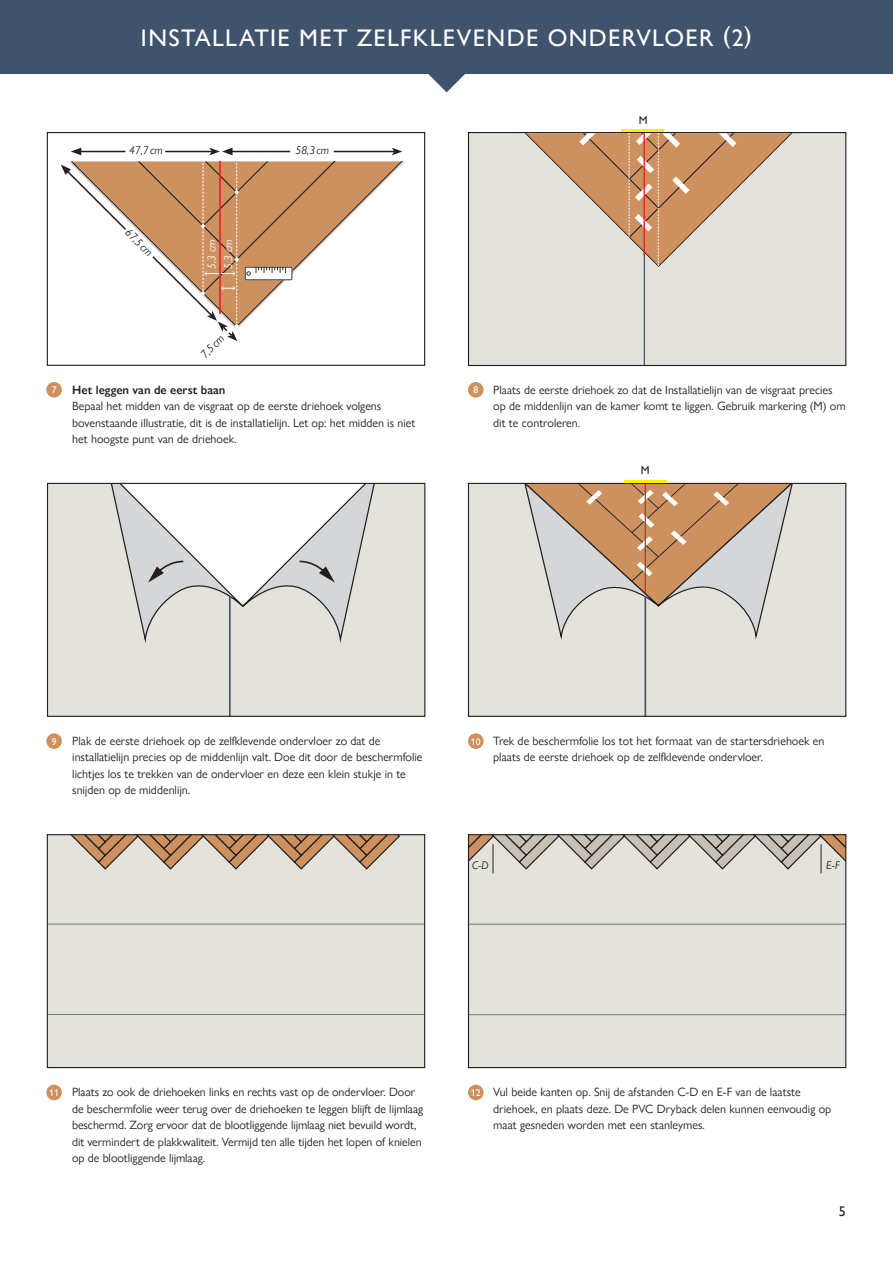
<style>
.page{position:relative;width:893px;height:1263px;background:#fff}
.page>*{position:absolute;margin:0;border:0;box-sizing:border-box;transform-origin:0 0}
.t1{font:500 24px "Gill Sans Nova";letter-spacing:.055em;color:#fff}
.t2{font:500 13.95px "Gill Sans Nova";color:#231f20}
.Body_8_13_illu{font:12px/16.5px "Gill Sans Nova";color:#231f20}
.In_illustratie_tex{font:italic 11.25px "Gill Sans Nova";color:#231f20}
.In_illustratie_tex-2{font:italic 11.25px "Gill Sans Nova";color:#fff}
.In_illustration_he{font:500 11.25px "Gill Sans Nova";color:#231f20}
.Bold_los_8_10{font:500 9.6px "Gill Sans Nova";color:#fff}
.s1{font-weight:600}
</style>
<div class="page">
<div style="left:0;top:0;width:893px;height:74px;background:#40536d"></div>
<svg style="left:428px;top:74px;width:37px;height:18px"></svg>
<div style="left:468px;top:133px;width:378px;height:232px;background:#e0e0d9"></div>
<hr style="left:644px;top:133px;width:1px;height:232px;background:#40536d">
<div style="left:468px;top:132px;width:378px;height:234px;border:1px solid #231f20"></div>
<div style="left:47px;top:132px;width:378px;height:234px;border:1px solid #231f20"></div>
<div style="left:49px;top:485px;width:374px;height:230px;background:#e3e3dc"></div>
<svg style="left:107px;top:485px;width:271px;height:166px"></svg>
<hr style="left:229px;top:596px;width:2px;height:120px;background:#40536d">
<div style="left:47px;top:483px;width:378px;height:234px;border:1px solid #231f20"></div>
<div style="left:470px;top:485px;width:374px;height:230px;background:#e3e3dc"></div>
<svg style="left:523px;top:485px;width:284px;height:151px;background:#d1bcaa"></svg>
<hr style="left:645px;top:596px;width:1px;height:120px;background:#40536d">
<div style="left:468px;top:483px;width:378px;height:234px;border:1px solid #231f20"></div>
<div style="left:468px;top:835px;width:378px;height:232px;background:#e0e0d9"></div>
<hr style="left:468px;top:924px;width:378px;height:1px;background:#76787b">
<hr style="left:468px;top:1014px;width:378px;height:1px;background:#76787b">
<div style="left:468px;top:834px;width:378px;height:234px;border:1px solid #231f20"></div>
<div style="left:48px;top:835px;width:376px;height:232px;background:#e0e0d9"></div>
<svg style="left:71px;top:836px;width:329px;height:34px"></svg>
<hr style="left:48px;top:924px;width:376px;height:1px;background:#76787b">
<hr style="left:48px;top:1014px;width:376px;height:1px;background:#76787b">
<div style="left:47px;top:834px;width:378px;height:234px;border:1px solid #231f20"></div>
<svg style="left:525px;top:133px;width:291px;height:135px"></svg>
<hr style="left:643px;top:133px;width:2px;height:122px;background:#ee1d23">
<hr style="left:622px;top:129px;width:42px;height:3px;background:#fff101">
<hr style="left:624px;top:480px;width:42px;height:3px;background:#fff101">
<div style="left:46px;top:733px;width:16px;height:16px;background:#cd905f;border-radius:50%"></div>
<div style="left:46px;top:1085px;width:16px;height:15px;background:#cd905f;border-radius:50%"></div>
<div style="left:468px;top:733px;width:16px;height:16px;background:#cd905f;border-radius:50%"></div>
<div style="left:468px;top:1085px;width:16px;height:15px;background:#cd905f;border-radius:50%"></div>
<div style="left:46px;top:382px;width:16px;height:16px;background:#cd905f;border-radius:50%"></div>
<div style="left:468px;top:382px;width:16px;height:16px;background:#cd905f;border-radius:50%"></div>
<hr style="left:79px;top:151px;width:46px;height:1px;background:#231f20">
<svg style="left:71px;top:148px;width:10px;height:7px"></svg>
<hr style="left:230px;top:151px;width:60px;height:1px;background:#231f20">
<hr style="left:165px;top:151px;width:47px;height:1px;background:#231f20">
<svg style="left:209px;top:148px;width:24px;height:7px"></svg>
<svg style="left:61px;top:162px;width:343px;height:179px"></svg>
<hr style="left:334px;top:151px;width:60px;height:1px;background:#231f20">
<svg style="left:392px;top:148px;width:10px;height:7px"></svg>
<svg style="left:468px;top:835px;width:378px;height:38px"></svg>
<h1 class="t1" style="left:141px;top:23px;width:613px">INSTALLATIE MET ZELFKLEVENDE ONDERVLOER (2)</h1>
<p class="In_illustratie_tex" style="left:129px;top:143px;width:35px">47,7cm</p>
<p class="In_illustratie_tex" style="left:132px;top:226px;width:35px;rotate:45deg">67,5cm</p>
<p class="In_illustratie_tex-2" style="left:205px;top:269px;width:31px;rotate:-90deg">5,3 cm</p>
<p class="In_illustratie_tex-2" style="left:222px;top:269px;width:31px;rotate:-90deg">5,3 cm</p>
<p class="In_illustratie_tex" style="left:198px;top:351px;width:29px;rotate:-45deg">7,5cm</p>
<p class="In_illustratie_tex" style="left:296px;top:143px;width:35px">58,3cm</p>
<p class="In_illustration_he" style="left:639px;top:113px;width:10px">M</p>
<p class="Body_8_13_illu" style="left:72px;top:381px;width:345px"><span class="s1">Het leggen van de eerst baan<br></span>Bepaal het midden van de visgraat op de eerste driehoek volgens bovenstaande illustratie, dit is de installatielijn. Let op: het midden is niet het hoogste punt van de driehoek.</p>
<p class="Body_8_13_illu" style="left:493px;top:381px;width:354px">Plaats de eerste driehoek zo dat de Installatielijn van de visgraat precies op de middenlijn van de kamer komt te liggen. Gebruik markering (M) om dit te controleren.</p>
<p class="Bold_los_8_10" style="left:52px;top:384px;width:6px">7</p>
<p class="Bold_los_8_10" style="left:473px;top:384px;width:6px">8</p>
<p class="In_illustration_he" style="left:641px;top:464px;width:10px">M</p>
<p class="Bold_los_8_10" style="left:52px;top:735px;width:6px">9</p>
<p class="Body_8_13_illu" style="left:72px;top:732px;width:352px">Plak de eerste driehoek op de zelfklevende ondervloer zo dat de installatielijn precies op de middenlijn valt. Doe dit door de beschermfolie lichtjes los te trekken van de ondervloer en deze een klein stukje in te snijden op de middenlijn.</p>
<p class="Body_8_13_illu" style="left:493px;top:732px;width:333px">Trek de beschermfolie los tot het formaat van de startersdriehoek en plaats de eerste driehoek op de zelfklevende ondervloer.</p>
<p class="Bold_los_8_10" style="left:471px;top:735px;width:11px">10</p>
<p class="In_illustratie_tex" style="left:472px;top:859px;width:18px">C-D</p>
<p class="In_illustratie_tex" style="left:826px;top:859px;width:15px">E-F</p>
<p class="Bold_los_8_10" style="left:49px;top:1087px;width:11px">11</p>
<p class="Body_8_13_illu" style="left:72px;top:1084px;width:353px">Plaats zo ook de driehoeken links en rechts vast op de ondervloer. Door de beschermfolie weer terug over de driehoeken te leggen blijft de lijmlaag beschermd. Zorg ervoor dat de blootliggende lijmlaag niet bevuild wordt, dit vermindert de plakkwaliteit. Vermijd ten alle tijden het lopen of knielen op de blootliggende lijmlaag.</p>
<p class="Bold_los_8_10" style="left:471px;top:1087px;width:11px">12</p>
<p class="Body_8_13_illu" style="left:493px;top:1084px;width:340px">Vul beide kanten op. Snij de afstanden C-D en E-F van de laatste driehoek, en plaats deze. De PVC Dryback delen kunnen eenvoudig op maat gesneden worden met een stanleymes.</p>
<p class="t2" style="left:839px;top:1203px;width:8px">5</p>
</div>
